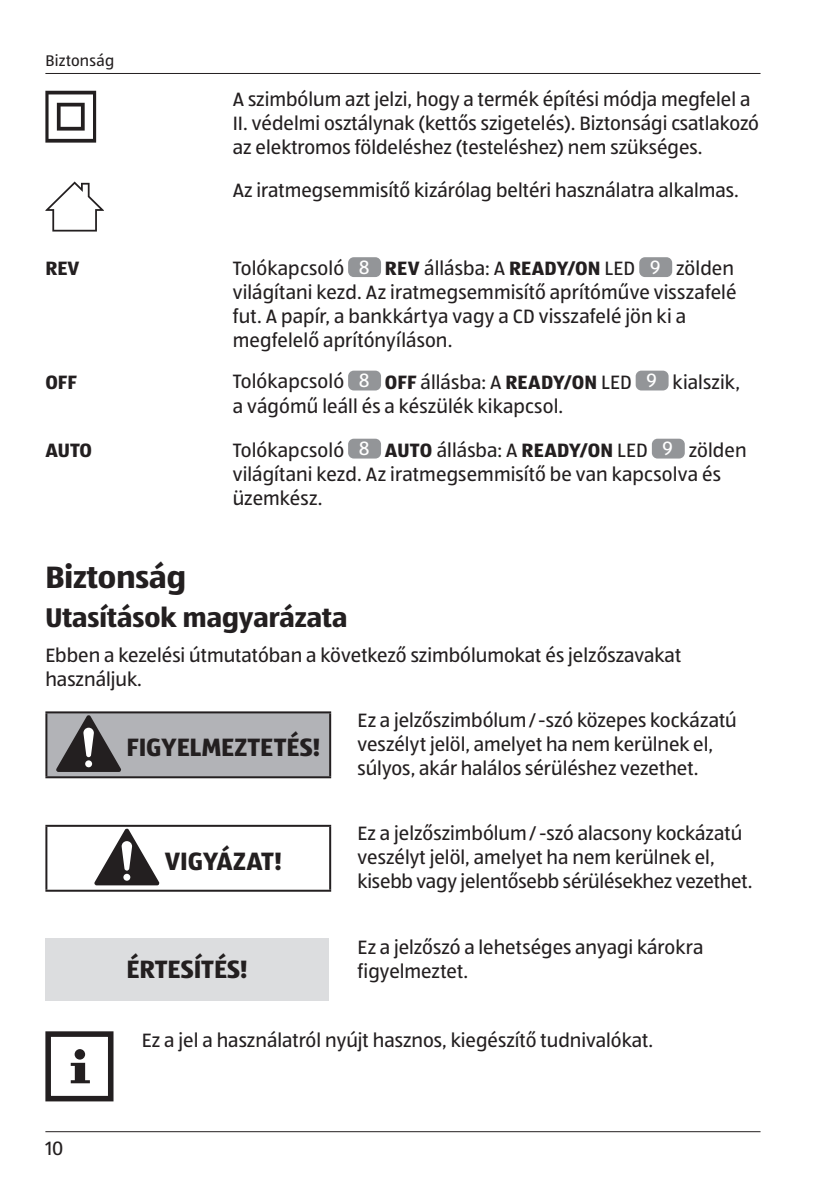
<style>
.page{position:relative;width:840px;height:1191px;background:#fff}
.page>*{position:absolute;margin:0;border:0;box-sizing:border-box;transform-origin:0 0}
.t1{font:700 32px "ALDISUEDOT";color:#231f20}
.t2{font:700 28px "ALDISUEDOT";color:#231f20}
.t3{font:700 26px "ALDISUEDOT";letter-spacing:-.005em;color:#231f20}
.t4{font:20px/24px "ALDISUEDOT";color:#231f20}
.t5{font:700 20px "ALDISUEDOT";color:#231f20}
.t6{font:16px "ALDISUEDOT";letter-spacing:.015em;color:#231f20}
.s1{color:#fff}
.s2{font-weight:700}
</style>
<div class="page">
<hr style="left:45px;top:73px;width:715px;height:1px;background:#231f20">
<hr style="left:45px;top:1131px;width:715px;height:1px;background:#231f20">
<svg style="left:45px;top:91px;width:51px;height:52px"></svg>
<svg style="left:45px;top:181px;width:59px;height:50px"></svg>
<div style="left:348px;top:257px;width:33px;height:20px;background:#939598;border-radius:6px"></div>
<div style="left:639px;top:257px;width:32px;height:20px;background:#939598;border-radius:6px"></div>
<div style="left:348px;top:371px;width:33px;height:19px;background:#939598;border-radius:6px"></div>
<div style="left:635px;top:371px;width:33px;height:19px;background:#939598;border-radius:6px"></div>
<div style="left:348px;top:439px;width:33px;height:19px;background:#939598;border-radius:6px"></div>
<div style="left:651px;top:439px;width:33px;height:19px;background:#939598;border-radius:6px"></div>
<div style="left:46px;top:712px;width:284px;height:65px;background:#b2b3b7"></div>
<hr style="left:45px;top:711px;width:286px;height:2px;background:#231f20">
<hr style="left:45px;top:713px;width:2px;height:63px;background:#231f20">
<hr style="left:329px;top:713px;width:2px;height:63px;background:#231f20">
<hr style="left:45px;top:776px;width:286px;height:2px;background:#231f20">
<svg style="left:56px;top:715px;width:65px;height:57px"></svg>
<hr style="left:45px;top:825px;width:286px;height:2px;background:#231f20">
<hr style="left:45px;top:827px;width:2px;height:62px;background:#231f20">
<hr style="left:329px;top:827px;width:2px;height:62px;background:#231f20">
<hr style="left:45px;top:889px;width:286px;height:2px;background:#231f20">
<svg style="left:94px;top:828px;width:65px;height:57px"></svg>
<div style="left:45px;top:938px;width:284px;height:62px;background:#dcdddf"></div>
<div style="left:45px;top:1031px;width:68px;height:70px;border:6px solid #231f20"></div>
<div style="left:75px;top:1049px;width:10px;height:10px;background:#231f20;border-radius:50%"></div>
<svg style="left:71px;top:1062px;width:19px;height:21px"></svg>
<p class="t6" style="left:45px;top:50px;width:70px">Biztonság</p>
<p class="t4" style="left:232px;top:87px;width:527px">A szimbólum azt jelzi, hogy a termék építési módja megfelel a<br>II. védelmi osztálynak (kettős szigetelés). Biztonsági csatlakozó az elektromos földeléshez (testeléshez) nem szükséges.</p>
<p class="t4" style="left:232px;top:178px;width:507px">Az iratmegsemmisítő kizárólag beltéri használatra alkalmas.</p>
<p class="t5" style="left:45px;top:255px;width:35px">REV</p>
<p class="t4" style="left:232px;top:256px;width:505px">Tolókapcsoló <span class="s1">8</span> <span class="s2">REV</span> állásba: A <span class="s2">READY/ON</span> LED <span class="s1">9</span> zölden világítani kezd. Az iratmegsemmisítő aprítóműve visszafelé fut. A papír, a bankkártya vagy a CD visszafelé jön ki a megfelelő aprítónyíláson.</p>
<p class="t5" style="left:45px;top:368px;width:33px">OFF</p>
<p class="t4" style="left:232px;top:369px;width:508px">Tolókapcsoló <span class="s1">8</span> <span class="s2">OFF</span> állásba: A <span class="s2">READY/ON</span> LED <span class="s1">9</span> kialszik, a vágómű leáll és a készülék kikapcsol.</p>
<p class="t5" style="left:45px;top:436px;width:48px">AUTO</p>
<p class="t4" style="left:232px;top:437px;width:515px">Tolókapcsoló <span class="s1">8</span> <span class="s2">AUTO</span> állásba: A <span class="s2">READY/ON</span> LED <span class="s1">9</span> zölden világítani kezd. Az iratmegsemmisítő be van kapcsolva és üzemkész.</p>
<h1 class="t1" style="left:45px;top:555px;width:142px">Biztonság</h1>
<h2 class="t2" style="left:45px;top:598px;width:303px">Utasítások magyarázata</h2>
<p class="t4" style="left:45px;top:643px;width:637px">Ebben a kezelési útmutatóban a következő szimbólumokat és jelzőszavakat használjuk.</p>
<h3 class="t3" style="left:126px;top:730px;width:195px">FIGYELMEZTETÉS!</h3>
<h3 class="t3" style="left:165px;top:843px;width:119px">VIGYÁZAT!</h3>
<h3 class="t3" style="left:126px;top:951px;width:123px">ÉRTESÍTÉS!</h3>
<p class="t4" style="left:357px;top:707px;width:380px">Ez a jelzőszimbólum/-szó közepes kockázatú veszélyt jelöl, amelyet ha nem kerülnek el, súlyos, akár halálos sérüléshez vezethet.</p>
<p class="t4" style="left:357px;top:821px;width:396px">Ez a jelzőszimbólum/-szó alacsony kockázatú veszélyt jelöl, amelyet ha nem kerülnek el, kisebb vagy jelentősebb sérülésekhez vezethet.</p>
<p class="t4" style="left:357px;top:934px;width:347px">Ez a jelzőszó a lehetséges anyagi károkra figyelmeztet.</p>
<p class="t4" style="left:45px;top:1136px;width:19px">10</p>
<p class="t4" style="left:142px;top:1027px;width:512px">Ez a jel a használatról nyújt hasznos, kiegészítő tudnivalókat.</p>
</div>
